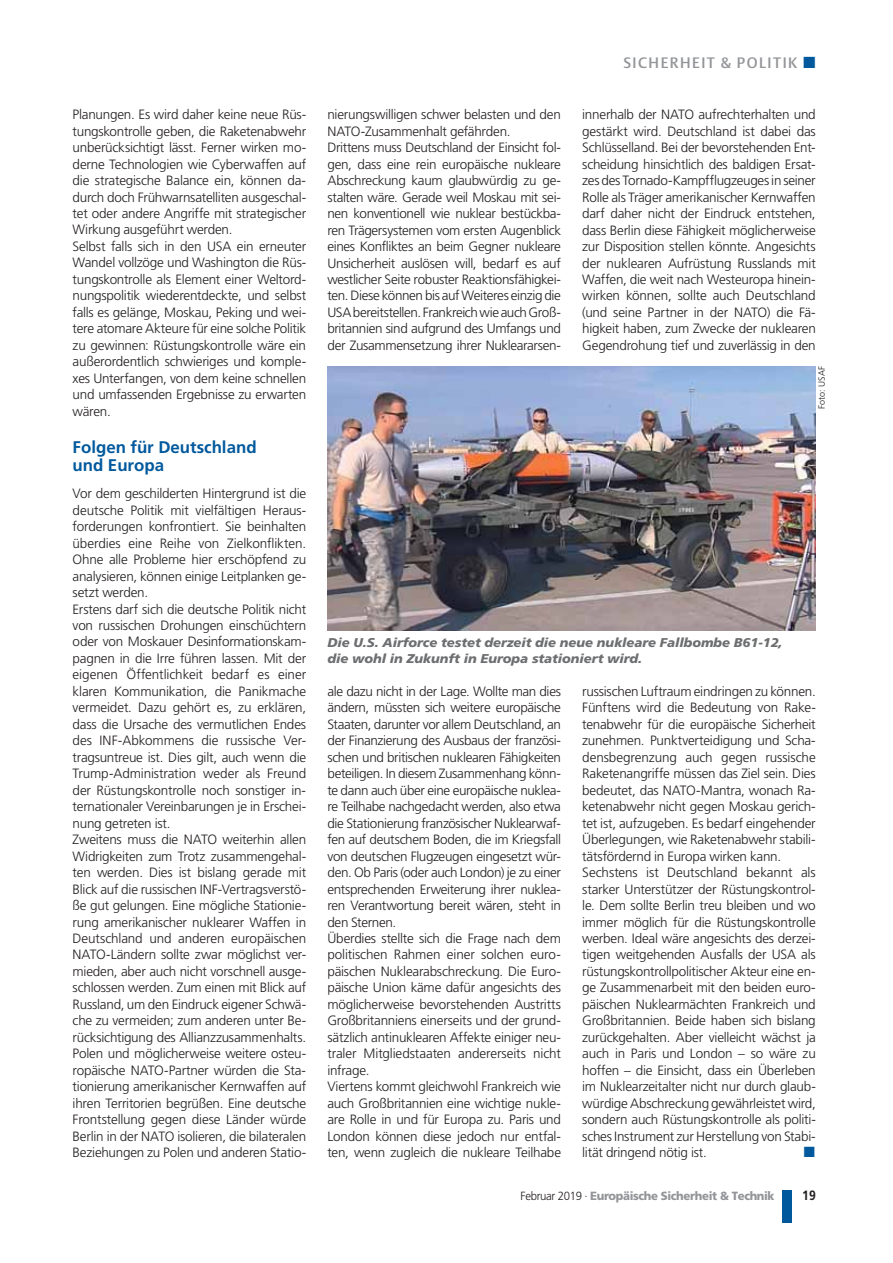
<style>
.page{position:relative;width:893px;height:1263px;background:#fff}
.page>*{position:absolute;margin:0;border:0;box-sizing:border-box;transform-origin:0 0}
.t1{font:700 16.8px/18px "Frutiger LT Pro";color:#00599d}
.t2{font:15px "DTL Argo T Medium";letter-spacing:.1em;color:#939598}
.t3{font:300 13.5px/16.5px "Frutiger LT Pro";letter-spacing:-.02em;color:#231f20}
.t4{font:700 13.5px "Frutiger";color:#231f20;scale:.9 1}
.t5{font:italic 900 12.75px/16.5px "Frutiger LT Pro";letter-spacing:-.005em;color:#6d6e70}
.t6{font:900 11.85px "Frutiger";letter-spacing:-.03em;color:#939598;scale:.96 1}
.t7{font:300 9px "Frutiger LT Pro";color:#231f20}
.s1{font-family:"Frutiger LT Pro";font-weight:300;color:#231f20}
</style>
<div class="page">
<div style="left:782px;top:1190px;width:9px;height:33px;background:#00599d"></div>
<img style="left:327px;top:366px;width:489px;height:264px">
<p class="t3" style="left:73px;top:107px;width:235px">Planungen. Es wird daher keine neue Rüs&shy;tungskontrolle geben, die Raketenabwehr unberücksichtigt lässt. Ferner wirken mo&shy;derne Technologien wie Cyberwaffen auf die strategische Balance ein, können da&shy;durch doch Frühwarnsatelliten ausgeschal&shy;tet oder andere Angriffe mit strategischer Wirkung ausgeführt werden.<br>Selbst falls sich in den USA ein erneuter Wandel vollzöge und Washington die Rüs&shy;tungskontrolle als Element einer Weltord&shy;nungspolitik wiederentdeckte, und selbst falls es gelänge, Moskau, Peking und wei&shy;tere atomare Akteure für eine solche Politik zu gewinnen: Rüstungskontrolle wäre ein außerordentlich schwieriges und komple&shy;xes Unterfangen, von dem keine schnellen und umfassenden Ergebnisse zu erwarten wären.</p>
<p class="t1" style="left:73px;top:440px;width:185px">Folgen für Deutschland und Europa</p>
<p class="t3" style="left:73px;top:486px;width:235px">Vor dem geschilderten Hintergrund ist die deutsche Politik mit vielfältigen Heraus&shy;forderungen konfrontiert. Sie beinhalten überdies eine Reihe von Zielkonflikten.<br>Ohne alle Probleme hier erschöpfend zu analysieren, können einige Leitplanken ge&shy;setzt werden.<br>Erstens darf sich die deutsche Politik nicht von russischen Drohungen einschüchtern oder von Moskauer Desinformationskam&shy;pagnen in die Irre führen lassen. Mit der eigenen Öffentlichkeit bedarf es einer klaren Kommunikation, die Panikmache vermeidet. Dazu gehört es, zu erklären, dass die Ursache des vermutlichen Endes des INF-Abkommens die russische Ver&shy;tragsuntreue ist. Dies gilt, auch wenn die Trump-Administration weder als Freund der Rüstungskontrolle noch sonstiger in&shy;ternationaler Vereinbarungen je in Erschei&shy;nung getreten ist.<br>Zweitens muss die NATO weiterhin allen Widrigkeiten zum Trotz zusammengehal&shy;ten werden. Dies ist bislang gerade mit Blick auf die russischen INF-Vertragsverstö&shy;ße gut gelungen. Eine mögliche Stationie&shy;rung amerikanischer nuklearer Waffen in Deutschland und anderen europäischen NATO-Ländern sollte zwar möglichst ver&shy;mieden, aber auch nicht vorschnell ausge&shy;schlossen werden. Zum einen mit Blick auf Russland, um den Eindruck eigener Schwä&shy;che zu vermeiden; zum anderen unter Be&shy;rücksichtigung des Allianzzusammenhalts.<br>Polen und möglicherweise weitere osteu&shy;ropäische NATO-Partner würden die Sta&shy;tionierung amerikanischer Kernwaffen auf ihren Territorien begrüßen. Eine deutsche Frontstellung gegen diese Länder würde Berlin in der NATO isolieren, die bilateralen Beziehungen zu Polen und anderen Statio-</p>
<p class="t3" style="left:327px;top:107px;width:235px">nierungswilligen schwer belasten und den NATO-Zusammenhalt gefährden.<br>Drittens muss Deutschland der Einsicht fol&shy;gen, dass eine rein europäische nukleare Abschreckung kaum glaubwürdig zu ge&shy;stalten wäre. Gerade weil Moskau mit sei&shy;nen konventionell wie nuklear bestückba&shy;ren Trägersystemen vom ersten Augenblick eines Konfliktes an beim Gegner nukleare Unsicherheit auslösen will, bedarf es auf westlicher Seite robuster Reaktionsfähigkei&shy;ten. Diese können bis auf Weiteres einzig die USA bereitstellen. Frankreich wie auch Groß&shy;britannien sind aufgrund des Umfangs und der Zusammensetzung ihrer Nukleararsen-</p>
<p class="t2" style="left:623px;top:56px;width:175px">SICHERHEIT &amp; POLITIK</p>
<p class="t3" style="left:582px;top:107px;width:235px;text-align:justify">innerhalb der NATO aufrechterhalten und gestärkt wird. Deutschland ist dabei das Schlüsselland. Bei der bevorstehenden Ent&shy;scheidung hinsichtlich des baldigen Ersat&shy;zes des Tornado-Kampfflugzeuges in seiner Rolle als Träger amerikanischer Kernwaffen darf daher nicht der Eindruck entstehen, dass Berlin diese Fähigkeit möglicherweise zur Disposition stellen könnte. Angesichts der nuklearen Aufrüstung Russlands mit Waffen, die weit nach Westeuropa hinein&shy;wirken können, sollte auch Deutschland (und seine Partner in der NATO) die Fä&shy;higkeit haben, zum Zwecke der nuklearen Gegendrohung tief und zuverlässig in den</p>
<p class="t7" style="left:818px;top:409px;width:44px;rotate:-90deg">Foto: USAF</p>
<p class="t5" style="left:327px;top:635px;width:457px">Die U.S. Airforce testet derzeit die neue nukleare Fallbombe B61-12, die wohl in Zukunft in Europa stationiert wird.</p>
<p class="t3" style="left:327px;top:684px;width:235px">ale dazu nicht in der Lage. Wollte man dies ändern, müssten sich weitere europäische Staaten, darunter vor allem Deutschland, an der Finanzierung des Ausbaus der französi&shy;schen und britischen nuklearen Fähigkeiten beteiligen. In diesem Zusammenhang könn&shy;te dann auch über eine europäische nuklea&shy;re Teilhabe nachgedacht werden, also etwa die Stationierung französischer Nuklearwaf&shy;fen auf deutschem Boden, die im Kriegsfall von deutschen Flugzeugen eingesetzt wür&shy;den. Ob Paris (oder auch London) je zu einer entsprechenden Erweiterung ihrer nuklea&shy;ren Verantwortung bereit wären, steht in den Sternen.<br>Überdies stellte sich die Frage nach dem politischen Rahmen einer solchen euro&shy;päischen Nuklearabschreckung. Die Euro&shy;päische Union käme dafür angesichts des möglicherweise bevorstehenden Austritts Großbritanniens einerseits und der grund&shy;sätzlich antinuklearen Affekte einiger neu&shy;traler Mitgliedstaaten andererseits nicht infrage.<br>Viertens kommt gleichwohl Frankreich wie auch Großbritannien eine wichtige nukle&shy;are Rolle in und für Europa zu. Paris und London können diese jedoch nur entfal&shy;ten, wenn zugleich die nukleare Teilhabe</p>
<p class="t3" style="left:582px;top:684px;width:235px">russischen Luftraum eindringen zu können.<br>Fünftens wird die Bedeutung von Rake&shy;tenabwehr für die europäische Sicherheit zunehmen. Punktverteidigung und Scha&shy;densbegrenzung auch gegen russische Raketenangriffe müssen das Ziel sein. Dies bedeutet, das NATO-Mantra, wonach Ra&shy;ketenabwehr nicht gegen Moskau gerich&shy;tet ist, aufzugeben. Es bedarf eingehender Überlegungen, wie Raketenabwehr stabili&shy;tätsfördernd in Europa wirken kann.<br>Sechstens ist Deutschland bekannt als starker Unterstützer der Rüstungskontrol&shy;le. Dem sollte Berlin treu bleiben und wo immer möglich für die Rüstungskontrolle werben. Ideal wäre angesichts des derzei&shy;tigen weitgehenden Ausfalls der USA als rüstungskontrollpolitischer Akteur eine en&shy;ge Zusammenarbeit mit den beiden euro&shy;päischen Nuklearmächten Frankreich und Großbritannien. Beide haben sich bislang zurückgehalten. Aber vielleicht wächst ja auch in Paris und London – so wäre zu hoffen – die Einsicht, dass ein Überleben im Nuklearzeitalter nicht nur durch glaub&shy;würdige Abschreckung gewährleistet wird, sondern auch Rüstungskontrolle als politi&shy;sches Instrument zur Herstellung von Stabi&shy;lität dringend nötig ist.</p>
<p class="t6" style="left:521px;top:1191px;width:266px"><span class="s1">Februar 2019 ·</span> Europäische Sicherheit &amp; Technik</p>
<p class="t4" style="left:802px;top:1190px;width:16px">19</p>
</div>
